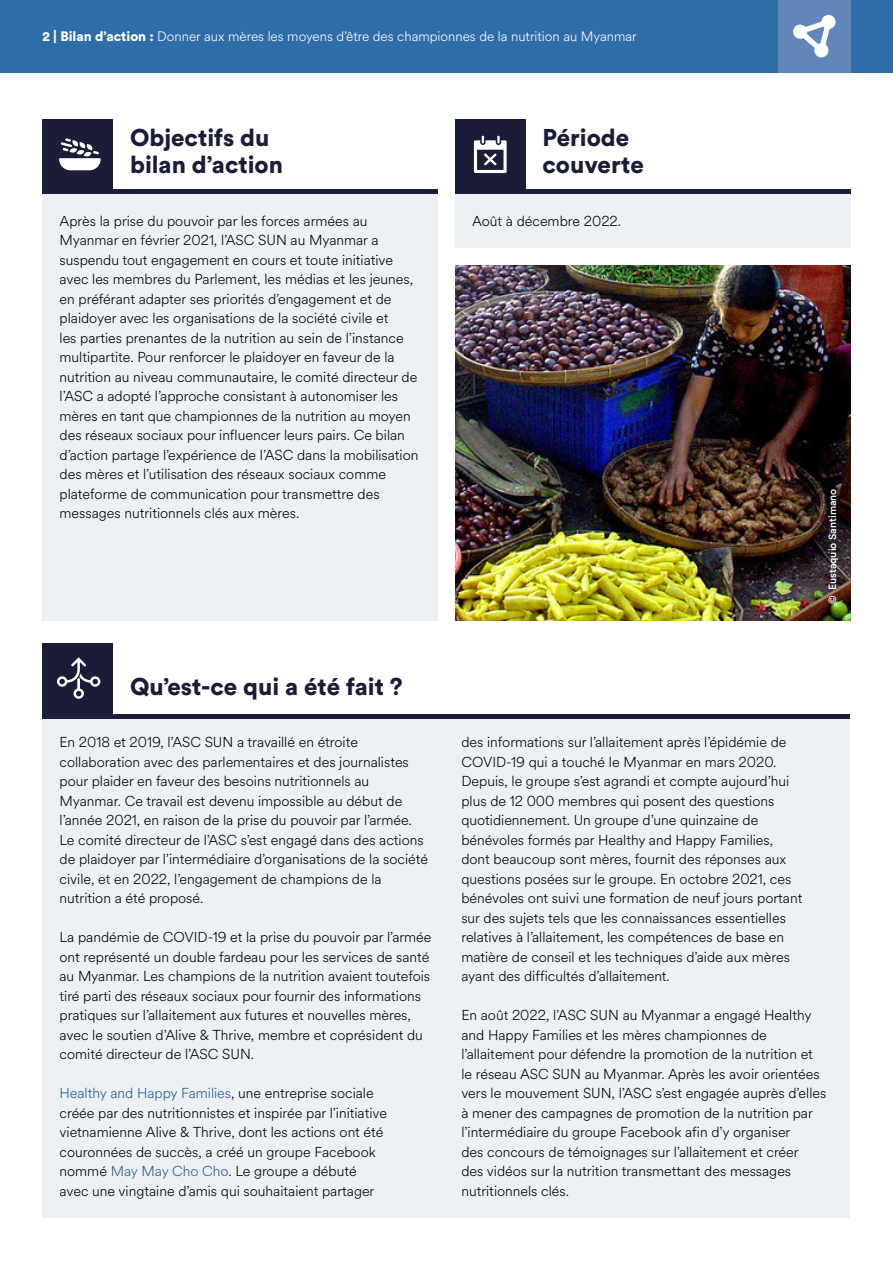
<style>
.page{position:relative;width:893px;height:1263px;background:#fff}
.page>*{position:absolute;margin:0;border:0;box-sizing:border-box;transform-origin:0 0}
.Head_1_V3{font:900 24px/27px "Circular Std";color:#1b1c38}
.Body{font:300 14.25px/19.5px "Circular Spotify Text";color:#000}
.t1{font:300 13.5px "Circular Spotify Text";color:#fff}
.Photo_credit{font:500 10.5px "Circular Std";color:#fff}
.s1{font-family:"Circular Std";font-weight:900}
.s2{color:#275b9b}
</style>
<div class="page">
<div style="left:43px;top:715px;width:807px;height:503px;background:#eef1f3"></div>
<hr style="left:43px;top:714px;width:807px;height:4px;background:#1b1c38">
<div style="left:43px;top:644px;width:70px;height:70px;background:#1b1c38"></div>
<svg style="left:57px;top:657px;width:43px;height:42px"></svg>
<div style="left:0;top:0;width:893px;height:72px;background:#2f6da9"></div>
<div style="left:778px;top:0;width:72px;height:72px;background:#6186ba"></div>
<svg style="left:793px;top:15px;width:43px;height:42px"></svg>
<div style="left:43px;top:194px;width:395px;height:427px;background:#eef1f3"></div>
<hr style="left:43px;top:190px;width:395px;height:4px;background:#1b1c38">
<div style="left:43px;top:119px;width:70px;height:71px;background:#1b1c38"></div>
<svg style="left:59px;top:138px;width:42px;height:32px"></svg>
<div style="left:455px;top:194px;width:395px;height:53px;background:#eef1f3"></div>
<hr style="left:455px;top:190px;width:395px;height:4px;background:#1b1c38">
<div style="left:455px;top:119px;width:71px;height:71px;background:#1b1c38"></div>
<svg style="left:474px;top:136px;width:33px;height:37px"></svg>
<img style="left:455px;top:266px;width:395px;height:355px">
<p class="t1" style="left:43px;top:27px;width:596px"><span class="s1">2 | Bilan d’action :</span> Donner aux mères les moyens d’être des championnes de la nutrition au Myanmar</p>
<p class="Head_1_V3" style="left:130px;top:123px;width:154px">Objectifs du bilan d’action</p>
<p class="Body" style="left:60px;top:211px;width:360px">Après la prise du pouvoir par les forces armées au Myanmar en février 2021, l’ASC SUN au Myanmar a suspendu tout engagement en cours et toute initiative avec les membres du Parlement, les médias et les jeunes, en préférant adapter ses priorités d’engagement et de plaidoyer avec les organisations de la société civile et<br>les parties prenantes de la nutrition au sein de l’instance multipartite. Pour renforcer le plaidoyer en faveur de la nutrition au niveau communautaire, le comité directeur de l’ASC a adopté l’approche consistant à autonomiser les mères en tant que championnes de la nutrition au moyen des réseaux sociaux pour influencer leurs pairs. Ce bilan d’action partage l’expérience de l’ASC dans la mobilisation des mères et l’utilisation des réseaux sociaux comme plateforme de communication pour transmettre des messages nutritionnels clés aux mères.</p>
<p class="Head_1_V3" style="left:130px;top:672px;width:274px">Qu’est-ce qui a été fait ?</p>
<p class="Body" style="left:60px;top:733px;width:370px">En 2018 et 2019, l’ASC SUN a travaillé en étroite collaboration avec des parlementaires et des journalistes pour plaider en faveur des besoins nutritionnels au Myanmar. Ce travail est devenu impossible au début de l’année 2021, en raison de la prise du pouvoir par l’armée.<br>Le comité directeur de l’ASC s’est engagé dans des actions de plaidoyer par l’intermédiaire d’organisations de la société civile, et en 2022, l’engagement de champions de la nutrition a été proposé.</p>
<p class="Body" style="left:60px;top:928px;width:374px">La pandémie de COVID-19 et la prise du pouvoir par l’armée ont représenté un double fardeau pour les services de santé au Myanmar. Les champions de la nutrition avaient toutefois tiré parti des réseaux sociaux pour fournir des informations pratiques sur l’allaitement aux futures et nouvelles mères, avec le soutien d’Alive &amp; Thrive, membre et coprésident du comité directeur de l’ASC SUN.</p>
<p class="Body" style="left:60px;top:1084px;width:329px"><span class="s2">Healthy and Happy Families</span>, une entreprise sociale créée par des nutritionnistes et inspirée par l’initiative vietnamienne Alive &amp; Thrive, dont les actions ont été couronnées de succès, a créé un groupe Facebook nommé <span class="s2">May May Cho Cho</span>. Le groupe a débuté avec une vingtaine d’amis qui souhaitaient partager</p>
<p class="Head_1_V3" style="left:543px;top:123px;width:103px">Période couverte</p>
<p class="Body" style="left:472px;top:211px;width:151px">Août à décembre 2022.</p>
<p class="Photo_credit" style="left:826px;top:604px;width:117px;rotate:-90deg">© Eustaquio Santimano</p>
<p class="Body" style="left:461px;top:733px;width:342px">des informations sur l’allaitement après l’épidémie de COVID-19 qui a touché le Myanmar en mars 2020.<br>Depuis, le groupe s’est agrandi et compte aujourd’hui plus de 12 000 membres qui posent des questions quotidiennement. Un groupe d’une quinzaine de bénévoles formés par Healthy and Happy Families, dont beaucoup sont mères, fournit des réponses aux questions posées sur le groupe. En octobre 2021, ces bénévoles ont suivi une formation de neuf jours portant sur des sujets tels que les connaissances essentielles relatives à l’allaitement, les compétences de base en matière de conseil et les techniques d’aide aux mères ayant des difficultés d’allaitement.</p>
<p class="Body" style="left:461px;top:1006px;width:366px">En août 2022, l’ASC SUN au Myanmar a engagé Healthy and Happy Families et les mères championnes de l’allaitement pour défendre la promotion de la nutrition et le réseau ASC SUN au Myanmar. Après les avoir orientées vers le mouvement SUN, l’ASC s’est engagée auprès d’elles à mener des campagnes de promotion de la nutrition par l’intermédiaire du groupe Facebook afin d’y organiser<br>des concours de témoignages sur l’allaitement et créer<br>des vidéos sur la nutrition transmettant des messages nutritionnels clés.</p>
</div>
